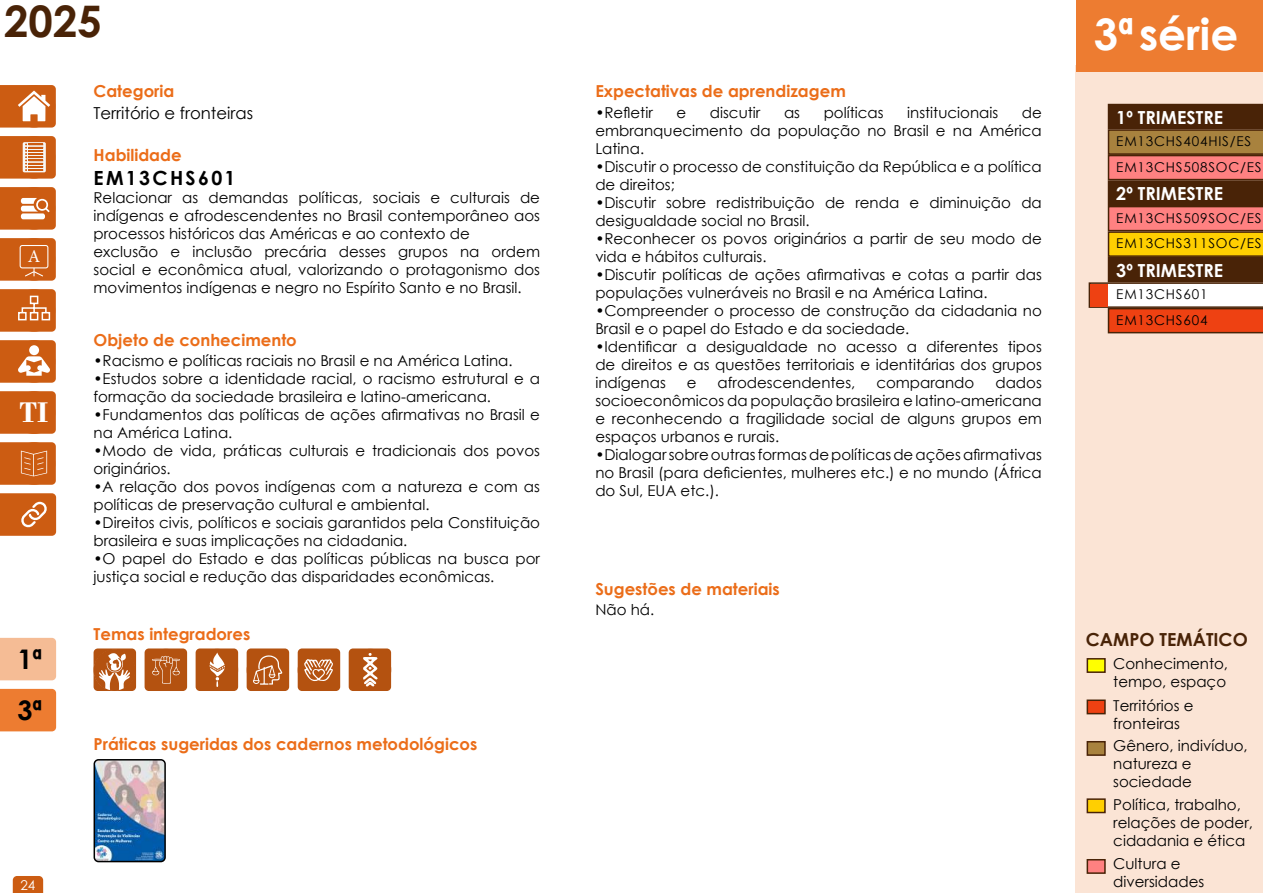
<style>
.page{position:relative;width:1263px;height:893px;background:#fff}
.page>*{position:absolute;margin:0;border:0;box-sizing:border-box;transform-origin:0 0}
.t1{font:700 43.5px "Century Gothic";color:#fff}
.t2{font:700 43.5px "Century Gothic";color:#492307}
.t3{font:700 29.85px "Bodoni";color:#fff}
.t4{font:700 27px/51px "Century Gothic";color:#000}
.t5{font:700 19.5px "Century Gothic";letter-spacing:.12em;color:#000}
.t6{font:700 18px "Century Gothic";color:#fff}
.t7{font:700 18px "Century Gothic";color:#492307}
.t8{font:18px "Minion Pro";color:#fff}
.t9{font:700 16.5px "Century Gothic";color:#eb6d19}
.t10{font:16.5px "Century Gothic";color:#000}
.t11{font:15px/18px "Century Gothic";color:#000}
.t12{font:13.5px/25.5px "Century Gothic";letter-spacing:.06em;color:#000}
.t13{font:13.5px "Century Gothic";color:#fff}
</style>
<div class="page">
<div style="left:1075px;top:65px;width:188px;height:828px;background:#fbe4d5"></div>
<div style="left:1076px;top:0;width:187px;height:72px;background:#ed7c31"></div>
<svg style="left:0;top:85px;width:56px;height:43px"></svg>
<svg style="left:0;top:136px;width:56px;height:43px;background:#d37739"></svg>
<svg style="left:0;top:187px;width:56px;height:43px;background:#d47639"></svg>
<svg style="left:0;top:238px;width:56px;height:43px;background:#cf6722"></svg>
<svg style="left:0;top:289px;width:56px;height:43px;background:#d16d2c"></svg>
<svg style="left:0;top:340px;width:56px;height:43px;background:#d5793c"></svg>
<svg style="left:0;top:391px;width:56px;height:43px"></svg>
<div style="left:13px;top:391px;width:42px;height:43px;background:#cc5c12;border-radius:50%"></div>
<svg style="left:0;top:442px;width:56px;height:43px;background:#cf6620"></svg>
<svg style="left:0;top:493px;width:56px;height:43px;background:#d06b28"></svg>
<div style="left:0;top:638px;width:56px;height:42px;background:#f5bc95"></div>
<div style="left:0;top:689px;width:56px;height:42px;background:#ed7c31"></div>
<svg style="left:13px;top:876px;width:30px;height:17px"></svg>
<div style="left:1086px;top:658px;width:20px;height:15px;background:#ff0;border:2px solid #492307"></div>
<div style="left:1086px;top:699px;width:20px;height:15px;background:#ee4112;border:2px solid #492307"></div>
<div style="left:1086px;top:798px;width:20px;height:15px;background:#ffcf01;border:2px solid #492307"></div>
<div style="left:1086px;top:741px;width:20px;height:15px;background:#a8823e;border:2px solid #492307"></div>
<div style="left:1086px;top:859px;width:20px;height:15px;background:#ff8181;border:2px solid #492307"></div>
<svg style="left:1089px;top:104px;width:174px;height:229px;background:#b2754d"></svg>
<div style="left:1090px;top:284px;width:18px;height:22px;background:#ee4112"></div>
<div style="left:145px;top:648px;width:42px;height:43px;background:#b45210;border-radius:4px"></div>
<svg style="left:152px;top:655px;width:28px;height:29px"></svg>
<div style="left:196px;top:648px;width:42px;height:43px;background:#b45210;border-radius:4px"></div>
<svg style="left:209px;top:653px;width:16px;height:34px"></svg>
<div style="left:247px;top:648px;width:42px;height:43px;background:#b45210;border-radius:4px"></div>
<svg style="left:253px;top:655px;width:30px;height:30px"></svg>
<div style="left:298px;top:648px;width:42px;height:43px;background:#b45210;border-radius:4px"></div>
<svg style="left:304px;top:659px;width:29px;height:23px"></svg>
<svg style="left:94px;top:648px;width:42px;height:43px"></svg>
<svg style="left:94px;top:649px;width:41px;height:42px"></svg>
<div style="left:349px;top:648px;width:42px;height:43px;background:#b45210;border-radius:4px"></div>
<svg style="left:363px;top:653px;width:15px;height:33px"></svg>
<img style="left:94px;top:760px;width:69px;height:101px">
<div style="left:94px;top:759px;width:72px;height:103px;border:2px solid #000;border-radius:4px"></div>
<h1 class="t2" style="left:4px;top:-12px;width:99px">2025</h1>
<h1 class="t1" style="left:1094px;top:1px;width:146px">3ª série</h1>
<p class="t8" style="left:28px;top:244px;width:14px">A</p>
<h2 class="t3" style="left:19px;top:395px;width:30px">TI</h2>
<h3 class="t4" style="left:17px;top:633px;width:26px">1ª<br>3ª</h3>
<p class="t9" style="left:94px;top:79px;width:82px">Categoria</p>
<p class="t10" style="left:94px;top:101px;width:161px">Território e fronteiras</p>
<p class="t9" style="left:94px;top:143px;width:90px">Habilidade</p>
<p class="t11" style="left:94px;top:188px;width:448px">Relacionar as demandas políticas, sociais e culturais de indígenas e afrodescendentes no Brasil contemporâneo aos processos históricos das Américas e ao contexto de<br>exclusão e inclusão precária desses grupos na ordem social e econômica atual, valorizando o protagonismo dos movimentos indígenas e negro no Espírito Santo e no Brasil.</p>
<p class="t9" style="left:94px;top:328px;width:205px">Objeto de conhecimento</p>
<p class="t11" style="left:94px;top:352px;width:420px">•Racismo e políticas raciais no Brasil e na América Latina.</p>
<p class="t11" style="left:94px;top:370px;width:448px">•Estudos sobre a identidade racial, o racismo estrutural e a formação da sociedade brasileira e latino-americana.</p>
<p class="t11" style="left:94px;top:406px;width:448px">•Fundamentos das políticas de ações afirmativas no Brasil e na América Latina.</p>
<p class="t11" style="left:94px;top:442px;width:448px">•Modo de vida, práticas culturais e tradicionais dos povos originários.</p>
<p class="t11" style="left:94px;top:478px;width:448px">•A relação dos povos indígenas com a natureza e com as políticas de preservação cultural e ambiental.</p>
<p class="t11" style="left:94px;top:514px;width:448px">•Direitos civis, políticos e sociais garantidos pela Constituição brasileira e suas implicações na cidadania.</p>
<p class="t11" style="left:94px;top:550px;width:448px">•O papel do Estado e das políticas públicas na busca por justiça social e redução das disparidades econômicas.</p>
<h3 class="t5" style="left:94px;top:163px;width:143px">EM13CHS601</h3>
<p class="t9" style="left:94px;top:621px;width:158px">Temas integradores</p>
<p class="t9" style="left:94px;top:732px;width:385px">Práticas sugeridas dos cadernos metodológicos</p>
<p class="t13" style="left:20px;top:875px;width:16px">24</p>
<p class="t9" style="left:595px;top:79px;width:252px">Expectativas de aprendizagem</p>
<p class="t11" style="left:595px;top:103px;width:59px">•Refletir</p>
<p class="t11" style="left:676px;top:103px;width:11px">e</p>
<p class="t11" style="left:710px;top:103px;width:52px">discutir</p>
<p class="t11" style="left:784px;top:103px;width:18px">as</p>
<p class="t11" style="left:824px;top:103px;width:61px">políticas</p>
<p class="t11" style="left:907px;top:103px;width:93px">institucionais</p>
<p class="t11" style="left:595px;top:103px;width:448px;text-align:justify;text-indent:426px">de embranquecimento da população no Brasil e na América Latina.</p>
<p class="t11" style="left:595px;top:157px;width:448px">•Discutir o processo de constituição da República e a política de direitos;</p>
<p class="t11" style="left:595px;top:193px;width:448px">•Discutir sobre redistribuição de renda e diminuição da desigualdade social no Brasil.</p>
<p class="t11" style="left:595px;top:229px;width:448px">•Reconhecer os povos originários a partir de seu modo de vida e hábitos culturais.</p>
<p class="t11" style="left:595px;top:265px;width:448px">•Discutir políticas de ações afirmativas e cotas a partir das populações vulneráveis no Brasil e na América Latina.</p>
<p class="t11" style="left:595px;top:301px;width:448px">•Compreender o processo de construção da cidadania no<br>Brasil e o papel do Estado e da sociedade.</p>
<p class="t11" style="left:595px;top:337px;width:448px;text-align:justify">•Identificar a desigualdade no acesso a diferentes tipos de direitos e as questões territoriais e identitárias dos grupos indígenas</p>
<p class="t11" style="left:687px;top:373px;width:11px">e</p>
<p class="t11" style="left:718px;top:373px;width:139px">afrodescendentes,</p>
<p class="t11" style="left:876px;top:373px;width:100px">comparando</p>
<p class="t11" style="left:595px;top:373px;width:448px;text-align:justify;text-indent:400px">dados socioeconômicos da população brasileira e latino-americana e reconhecendo a fragilidade social de alguns grupos em espaços urbanos e rurais.</p>
<p class="t11" style="left:595px;top:445px;width:448px;text-align:justify">•Dialogar sobre outras formas de políticas de ações afirmativas no Brasil (para deficientes, mulheres etc.) e no mundo (África do Sul, EUA etc.).</p>
<p class="t9" style="left:595px;top:576px;width:186px">Sugestões de materiais</p>
<p class="t11" style="left:595px;top:600px;width:60px">Não há.</p>
<p class="t6" style="left:1116px;top:104px;width:108px">1º TRIMESTRE</p>
<p class="t12" style="left:1116px;top:128px;width:147px">EM13CHS404HIS/ES<br>EM13CHS508SOC/ES</p>
<p class="t12" style="left:1116px;top:205px;width:147px">EM13CHS509SOC/ES<br>EM13CHS311SOC/ES</p>
<p class="t12" style="left:1116px;top:281px;width:93px">EM13CHS601<br>EM13CHS604</p>
<p class="t6" style="left:1116px;top:180px;width:108px">2º TRIMESTRE</p>
<p class="t6" style="left:1116px;top:257px;width:108px">3º TRIMESTRE</p>
<p class="t7" style="left:1086px;top:625px;width:163px">CAMPO TEMÁTICO</p>
<p class="t11" style="left:1113px;top:655px;width:116px">Conhecimento, tempo, espaço</p>
<p class="t11" style="left:1113px;top:696px;width:82px">Territórios e fronteiras</p>
<p class="t11" style="left:1113px;top:736px;width:136px">Gênero, indivíduo, natureza e sociedade</p>
<p class="t11" style="left:1113px;top:795px;width:141px">Política, trabalho, relações de poder, cidadania e ética</p>
<p class="t11" style="left:1113px;top:854px;width:93px">Cultura e diversidades</p>
</div>
